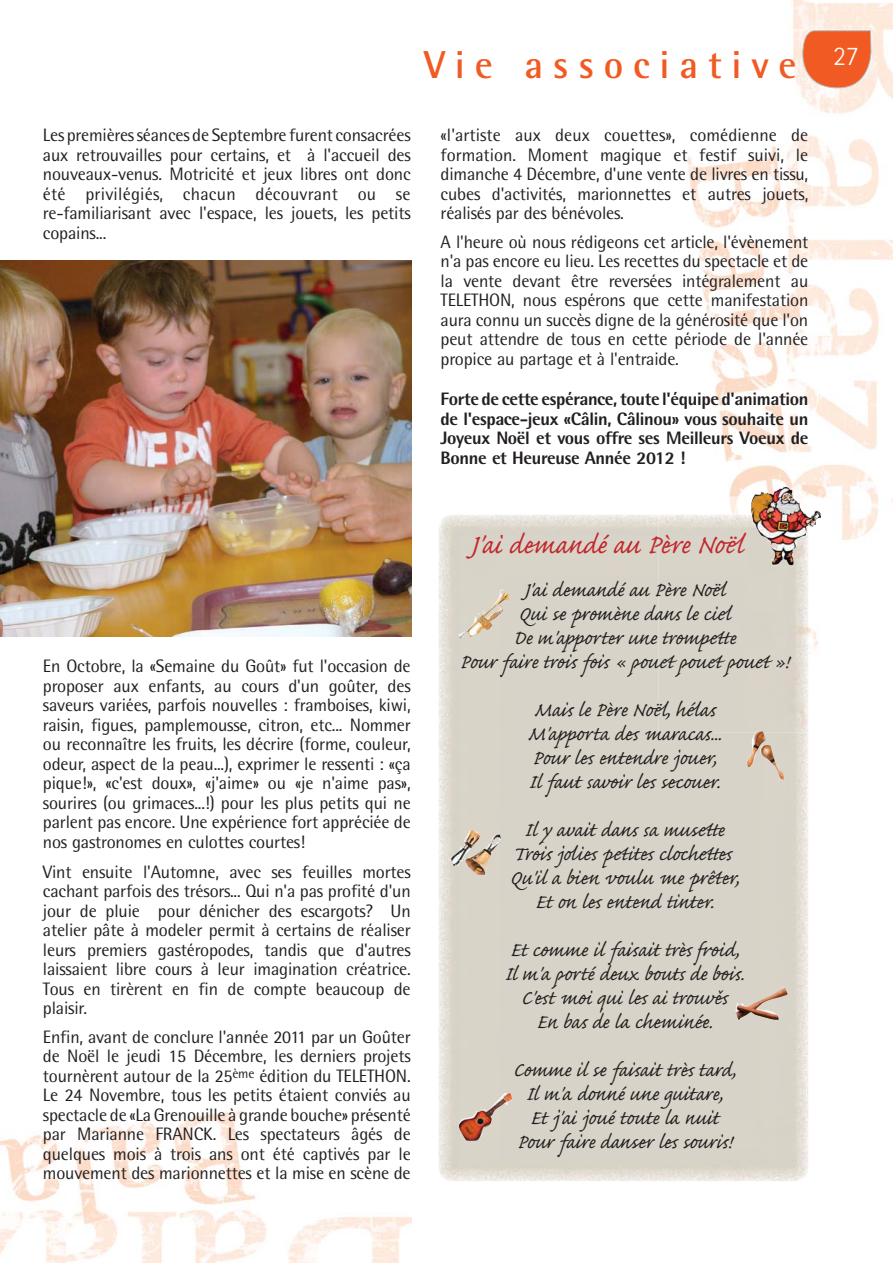
<style>
.page{position:relative;width:893px;height:1263px;background:#fff}
.page>*{position:absolute;margin:0;border:0;box-sizing:border-box;transform-origin:0 0}
.t1{font:700 39px "Rotis Semi Sans";letter-spacing:.25em;color:#f15a22}
.t2{font:34.5px "Caflisch Script Pro";letter-spacing:-.01em;color:#c1272d}
.t3{font:25.5px/24px "Caflisch Script Pro";letter-spacing:-.005em;color:#231f20;text-align:center}
.t4{font:18px/19.5px "Rotis Semi Sans";letter-spacing:-.01em;color:#231f20;text-align:justify}
.t5{font:800 18px/19.5px "Rotis Semi Sans";letter-spacing:-.02em;color:#231f20;text-align:justify}
</style>
<div class="page">
<img style="left:687px;top:0;width:206px;height:648px">
<svg style="left:802px;top:30px;width:70px;height:96px"></svg>
<svg style="left:0;top:1110px;width:412px;height:153px"></svg>
<img style="left:703px;top:733px;width:105px;height:448px">
<img style="left:658px;top:514px;width:150px;height:219px">
<img style="left:0;top:260px;width:411px;height:377px">
<img style="left:735px;top:987px;width:53px;height:33px">
<img style="left:746px;top:731px;width:38px;height:48px">
<img style="left:451px;top:830px;width:50px;height:45px">
<img style="left:458px;top:1093px;width:54px;height:48px">
<img style="left:750px;top:486px;width:71px;height:80px">
<img style="left:458px;top:590px;width:51px;height:49px">
<h1 class="t1" style="left:424px;top:51px;width:436px">Vie associative <sup>27</sup></h1>
<p class="t4" style="left:43px;top:127px;width:369px">Les premières séances de Septembre furent consacrées aux retrouvailles pour certains, et à l'accueil des nouveaux-venus. Motricité et jeux libres ont donc été privilégiés, chacun découvrant ou se re-familiarisant avec l'espace, les jouets, les petits copains...</p>
<p class="t4" style="left:440px;top:127px;width:369px">«l'artiste aux deux couettes», comédienne de formation. Moment magique et festif suivi, le dimanche 4 Décembre, d'une vente de livres en tissu, cubes d'activités, marionnettes et autres jouets, réalisés par des bénévoles.</p>
<p class="t4" style="left:440px;top:234px;width:369px">A l'heure où nous rédigeons cet article, l'évènement n'a pas encore eu lieu. Les recettes du spectacle et de la vente devant être reversées intégralement au TELETHON, nous espérons que cette manifestation aura connu un succès digne de la générosité que l'on peut attendre de tous en cette période de l'année propice au partage et à l'entraide.</p>
<p class="t5" style="left:440px;top:391px;width:369px">Forte de cette espérance, toute l'équipe d'animation de l'espace-jeux «Câlin, Câlinou» vous souhaite un Joyeux Noël et vous offre ses Meilleurs Voeux de Bonne et Heureuse Année 2012 !</p>
<p class="t4" style="left:43px;top:658px;width:369px">En Octobre, la «Semaine du Goût» fut l'occasion de proposer aux enfants, au cours d'un goûter, des saveurs variées, parfois nouvelles : framboises, kiwi, raisin, figues, pamplemousse, citron, etc... Nommer ou reconnaître les fruits, les décrire (forme, couleur, odeur, aspect de la peau...), exprimer le ressenti : «ça pique!», «c'est doux», «j'aime» ou «je n'aime pas», sourires (ou grimaces...!) pour les plus petits qui ne parlent pas encore. Une expérience fort appréciée de nos gastronomes en culottes courtes!</p>
<p class="t4" style="left:43px;top:864px;width:369px">Vint ensuite l'Automne, avec ses feuilles mortes cachant parfois des trésors... Qui n'a pas profité d'un jour de pluie pour dénicher des escargots? Un atelier pâte à modeler permit à certains de réaliser leurs premiers gastéropodes, tandis que d'autres laissaient libre cours à leur imagination créatrice.<br>Tous en tirèrent en fin de compte beaucoup de plaisir.</p>
<p class="t4" style="left:43px;top:1029px;width:369px">Enfin, avant de conclure l'année 2011 par un Goûter de Noël le jeudi 15 Décembre, les derniers projets tournèrent autour de la 25<sup>ème</sup> édition du TELETHON.<br>Le 24 Novembre, tous les petits étaient conviés au spectacle de «La Grenouille à grande bouche» présenté par Marianne FRANCK. Les spectateurs âgés de quelques mois à trois ans ont été captivés par le mouvement des marionnettes et la mise en scène de</p>
<h2 class="t2" style="left:470px;top:520px;width:274px">J'ai demandé au Père Noël</h2>
<h3 class="t3" style="left:460px;top:575px;width:331px">J'ai demandé au Père Noël<br>Qui se promène dans le ciel<br>De m'apporter une trompette<br>Pour faire trois fois « pouetpouetpouet»!</h3>
<h3 class="t3" style="left:527px;top:695px;width:195px;text-align:left">Mais le Père Noël, hélas<br>M'apporta des maracas...<br>Pour les entendre jouer,<br>Il faut savoir les secouer.</h3>
<h3 class="t3" style="left:510px;top:815px;width:231px">Il y avait dans sa musette<br>Trois jolies petites clochettes<br>Qu'il a bien voulu me prêter,<br>Et on les entend tinter.</h3>
<h3 class="t3" style="left:505px;top:935px;width:241px">Et comme il faisait très froid,<br>Il m'a porté deux bouts de bois.<br>C'est moi qui les ai trouvěs<br>En bas de la cheminée.</h3>
<h3 class="t3" style="left:513px;top:1055px;width:224px">Comme il se faisait très tard,<br>Il m'a donné une guitare,<br>Et j'ai joué toute la nuit<br>Pour faire danser les souris!</h3>
</div>
